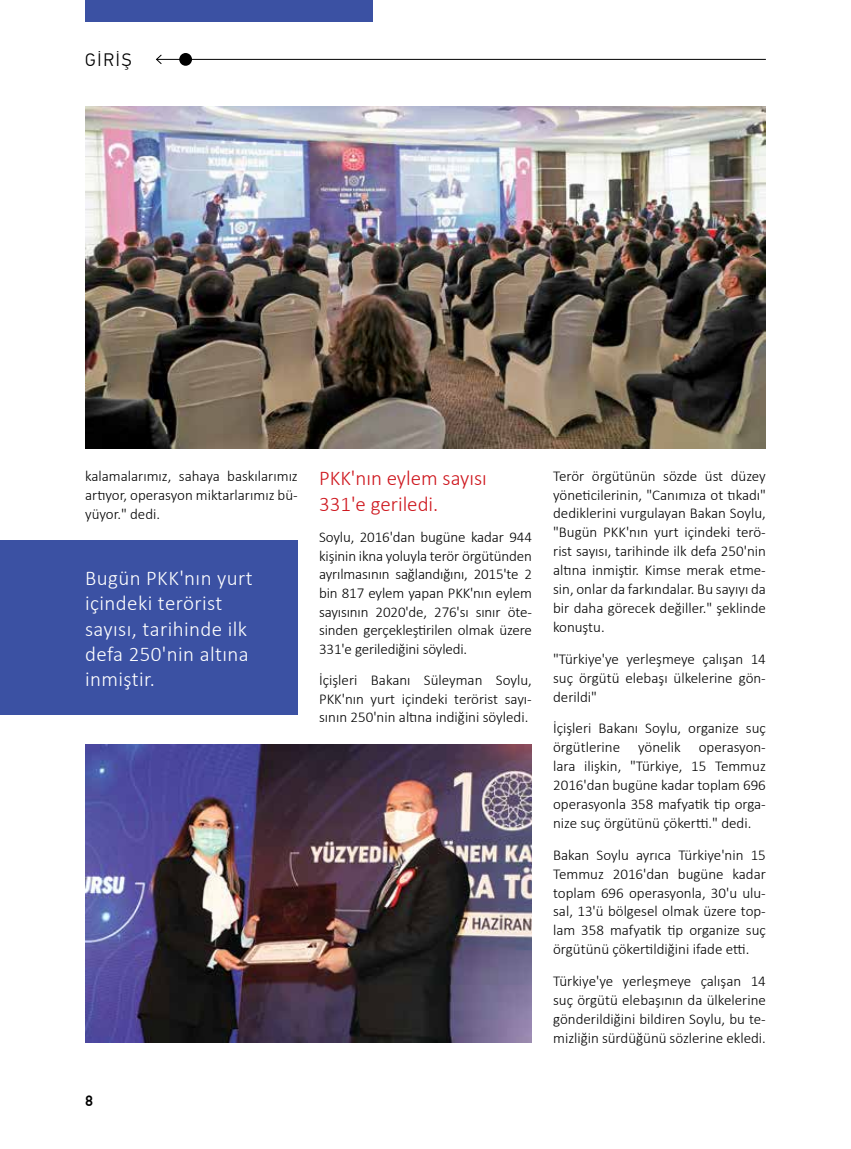
<style>
.page{position:relative;width:851px;height:1149px;background:#fff}
.page>*{position:absolute;margin:0;border:0;box-sizing:border-box;transform-origin:0 0}
.t1{font:300 21px/25.2px "Calibri";letter-spacing:.02em;color:#fff}
.t2{font:300 21px/25.8px "Calibri";color:#ce171e}
.t3{font:300 18px "PF Din Text Pro";letter-spacing:.1em;color:#000}
.t4{font:300 15px/18.9px "Calibri";color:#000;text-align:justify}
.t5{font:500 15px "PF Din Text Pro";color:#000}
</style>
<div class="page">
<div style="left:179px;top:53px;width:13px;height:13px;background:#000;border-radius:50%"></div>
<hr style="left:156px;top:59px;width:609px;height:1px;background:#000">
<svg style="left:156px;top:54px;width:6px;height:10px"></svg>
<div style="left:85px;top:0;width:288px;height:21px;background:#3b51a3"></div>
<img style="left:85px;top:106px;width:680px;height:342px">
<img style="left:85px;top:744px;width:446px;height:298px">
<div style="left:0;top:540px;width:298px;height:174px;background:#3b51a3"></div>
<p class="t3" style="left:85px;top:50px;width:48px">GİRİŞ</p>
<p class="t4" style="left:85px;top:466px;width:214px">kalamalarımız, sahaya baskılarımız artıyor, operasyon miktarlarımız bü&shy;yüyor." dedi.</p>
<h1 class="t2" style="left:319px;top:465px;width:169px">PKK'nın eylem sayısı<br>331'e geriledi.</h1>
<p class="t4" style="left:319px;top:527px;width:214px">Soylu, 2016'dan bugüne kadar 944 kişinin ikna yoluyla terör örgütünden ayrılmasının sağlandığını, 2015'te 2 bin 817 eylem yapan PKK'nın eylem sayısının 2020'de, 276'sı sınır öte&shy;sinden gerçekleştirilen olmak üzere 331'e gerilediğini söyledi.</p>
<p class="t4" style="left:319px;top:670px;width:214px">İçişleri Bakanı Süleyman Soylu, PKK'nın yurt içindeki terörist sayı&shy;sının 250'nin altına indiğini söyledi.</p>
<h1 class="t1" style="left:85px;top:565px;width:169px">Bugün PKK'nın yurt içindeki terörist sayısı, tarihinde ilk defa 250'nin altına inmiştir.</h1>
<p class="t5" style="left:85px;top:1091px;width:9px">8</p>
<p class="t4" style="left:553px;top:466px;width:214px">Terör örgütünün sözde üst düzey yöneticilerinin, "Canımıza ot tıkadı" dediklerini vurgulayan Bakan Soylu, "Bugün PKK'nın yurt içindeki terö&shy;rist sayısı, tarihinde ilk defa 250'nin altına inmiştir. Kimse merak etme&shy;sin, onlar da farkındalar. Bu sayıyı da bir daha görecek değiller." şeklinde konuştu.</p>
<p class="t4" style="left:553px;top:649px;width:214px">"Türkiye'ye yerleşmeye çalışan 14 suç örgütü elebaşı ülkelerine gön&shy;derildi"</p>
<p class="t4" style="left:553px;top:718px;width:214px">İçişleri Bakanı Soylu, organize suç örgütlerine yönelik operasyon&shy;lara ilişkin, "Türkiye, 15 Temmuz 2016'dan bugüne kadar toplam 696 operasyonla 358 mafyatik tip orga&shy;nize suç örgütünü çökertti." dedi.</p>
<p class="t4" style="left:553px;top:844px;width:214px">Bakan Soylu ayrıca Türkiye'nin 15<br>Temmuz 2016'dan bugüne kadar toplam 696 operasyonla, 30'u ulu&shy;sal, 13'ü bölgesel olmak üzere top&shy;lam 358 mafyatik tip organize suç örgütünü çökertildiğini ifade etti.</p>
<p class="t4" style="left:553px;top:971px;width:214px">Türkiye'ye yerleşmeye çalışan 14 suç örgütü elebaşının da ülkelerine gönderildiğini bildiren Soylu, bu te&shy;mizliğin sürdüğünü sözlerine ekledi.</p>
</div>
